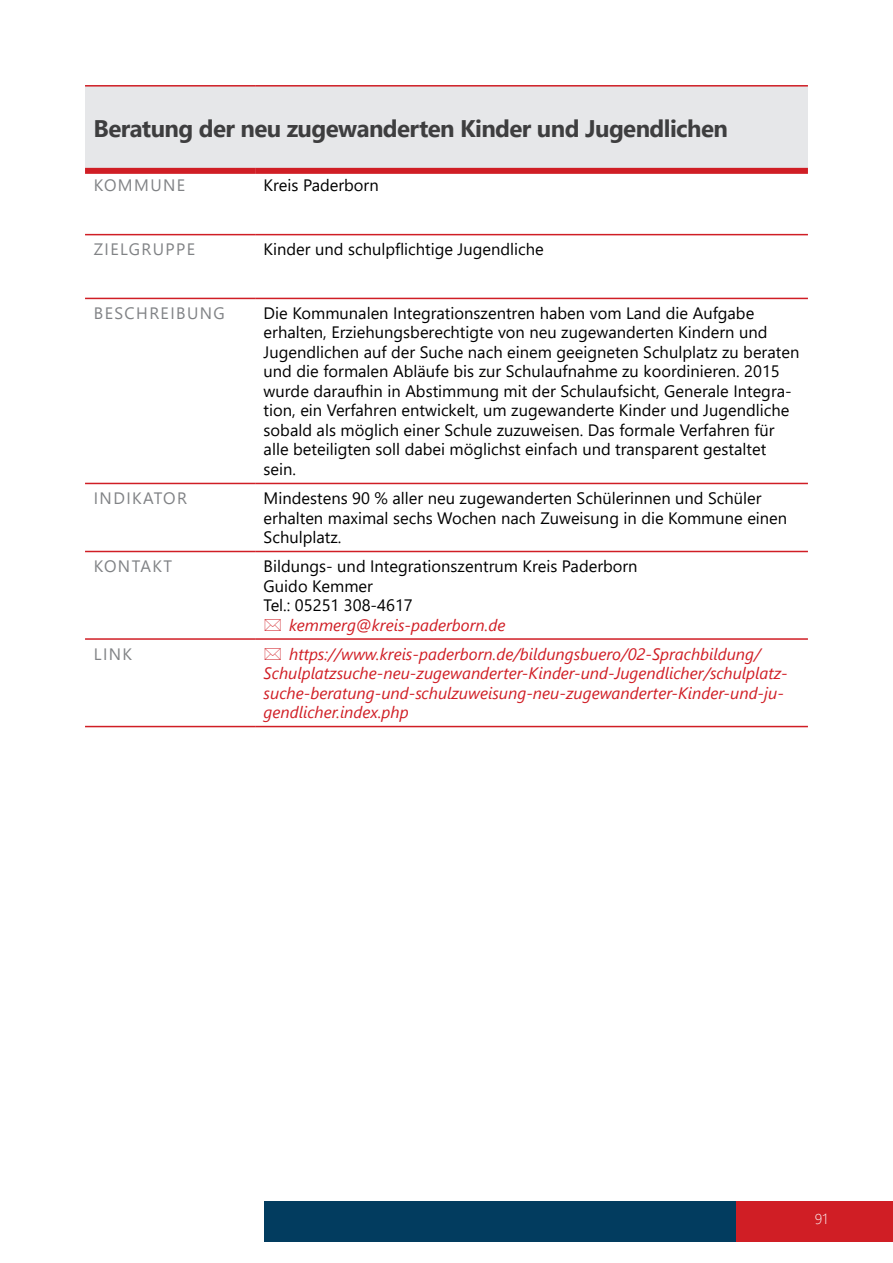
<style>
.page{position:relative;width:893px;height:1263px;background:#fff}
.page>*{position:absolute;margin:0;border:0;box-sizing:border-box;transform-origin:0 0}
.t1{font:700 24px "Segoe UI";letter-spacing:-.025em;color:#3e3e3f}
.t2{font:16.5px/19.5px "Segoe UI";color:#000001}
.t3{font:italic 16.5px/19.5px "Segoe UI";color:#d01e25}
.t4{font:16.5px "Segoe UI";letter-spacing:.085em;color:#808285}
.t5{font:300 14.55px "Segoe UI";color:#fff}
</style>
<div class="page">
<div style="left:85px;top:86px;width:723px;height:85px;background:#e6e7e9"></div>
<hr style="left:85px;top:234px;width:170px;height:1px;background:#d01e25">
<hr style="left:255px;top:234px;width:553px;height:1px;background:#d01e25">
<hr style="left:85px;top:298px;width:170px;height:1px;background:#d01e25">
<hr style="left:255px;top:298px;width:553px;height:1px;background:#d01e25">
<hr style="left:85px;top:483px;width:170px;height:1px;background:#d01e25">
<hr style="left:255px;top:483px;width:553px;height:1px;background:#d01e25">
<hr style="left:85px;top:551px;width:170px;height:1px;background:#d01e25">
<hr style="left:255px;top:551px;width:553px;height:1px;background:#d01e25">
<hr style="left:85px;top:638px;width:170px;height:2px;background:#d01e25">
<hr style="left:255px;top:638px;width:553px;height:2px;background:#d01e25">
<hr style="left:85px;top:726px;width:170px;height:1px;background:#d01e25">
<hr style="left:255px;top:726px;width:553px;height:1px;background:#d01e25">
<hr style="left:85px;top:85px;width:170px;height:2px;background:#d01e25">
<hr style="left:255px;top:85px;width:553px;height:2px;background:#d01e25">
<div style="left:85px;top:168px;width:170px;height:6px;background:#d01e25"></div>
<div style="left:255px;top:168px;width:553px;height:6px;background:#d01e25"></div>
<div style="left:264px;top:1201px;width:473px;height:41px;background:#023c5f"></div>
<div style="left:737px;top:1201px;width:156px;height:41px;background:#d01e25"></div>
<h1 class="t1" style="left:94px;top:106px;width:636px">Beratung der neu zugewanderten Kinder und Jugendlichen</h1>
<p class="t4" style="left:94px;top:170px;width:93px">KOMMUNE</p>
<p class="t2" style="left:264px;top:174px;width:117px">Kreis Paderborn</p>
<p class="t4" style="left:94px;top:234px;width:103px">ZIELGRUPPE</p>
<p class="t2" style="left:264px;top:238px;width:282px">Kinder und schulpflichtige Jugendliche</p>
<p class="t4" style="left:94px;top:297px;width:132px">BESCHREIBUNG</p>
<p class="t2" style="left:264px;top:302px;width:537px">Die Kommunalen Integrationszentren haben vom Land die Aufgabe erhalten, Erziehungsberechtigte von neu zugewanderten Kindern und Jugendlichen auf der Suche nach einem geeigneten Schulplatz zu beraten und die formalen Abläufe bis zur Schulaufnahme zu koordinieren. 2015 wurde daraufhin in Abstimmung mit der Schulaufsicht, Generale Integra&shy;tion, ein Verfahren entwickelt, um zugewanderte Kinder und Jugendliche sobald als möglich einer Schule zuzuweisen. Das formale Verfahren für alle beteiligten soll dabei möglichst einfach und transparent gestaltet sein.</p>
<p class="t4" style="left:94px;top:483px;width:95px">INDIKATOR</p>
<p class="t2" style="left:264px;top:487px;width:525px">Mindestens 90 % aller neu zugewanderten Schülerinnen und Schüler erhalten maximal sechs Wochen nach Zuweisung in die Kommune einen<br>Schulplatz.</p>
<p class="t4" style="left:94px;top:551px;width:80px">KONTAKT</p>
<p class="t2" style="left:264px;top:555px;width:375px">Bildungs- und Integrationszentrum Kreis Paderborn<br>Guido Kemmer<br>Tel.: 05251 308-4617</p>
<p class="t3" style="left:289px;top:613px;width:218px">kemmerg@kreis-paderborn.de</p>
<p class="t4" style="left:94px;top:638px;width:40px">LINK</p>
<p class="t3" style="left:264px;top:642px;width:526px;text-indent:26px">https://www.kreis-paderborn.de/bildungsbuero/02-Sprachbildung/ Schulplatzsuche-neu-zugewanderter-Kinder-und-Jugendlicher/schulplatz&shy;suche-beratung-und-schulzuweisung-neu-zugewanderter-Kinder-und-ju&shy;gendlicher.index.php</p>
<p class="t5" style="left:815px;top:1204px;width:14px">91</p>
</div>
